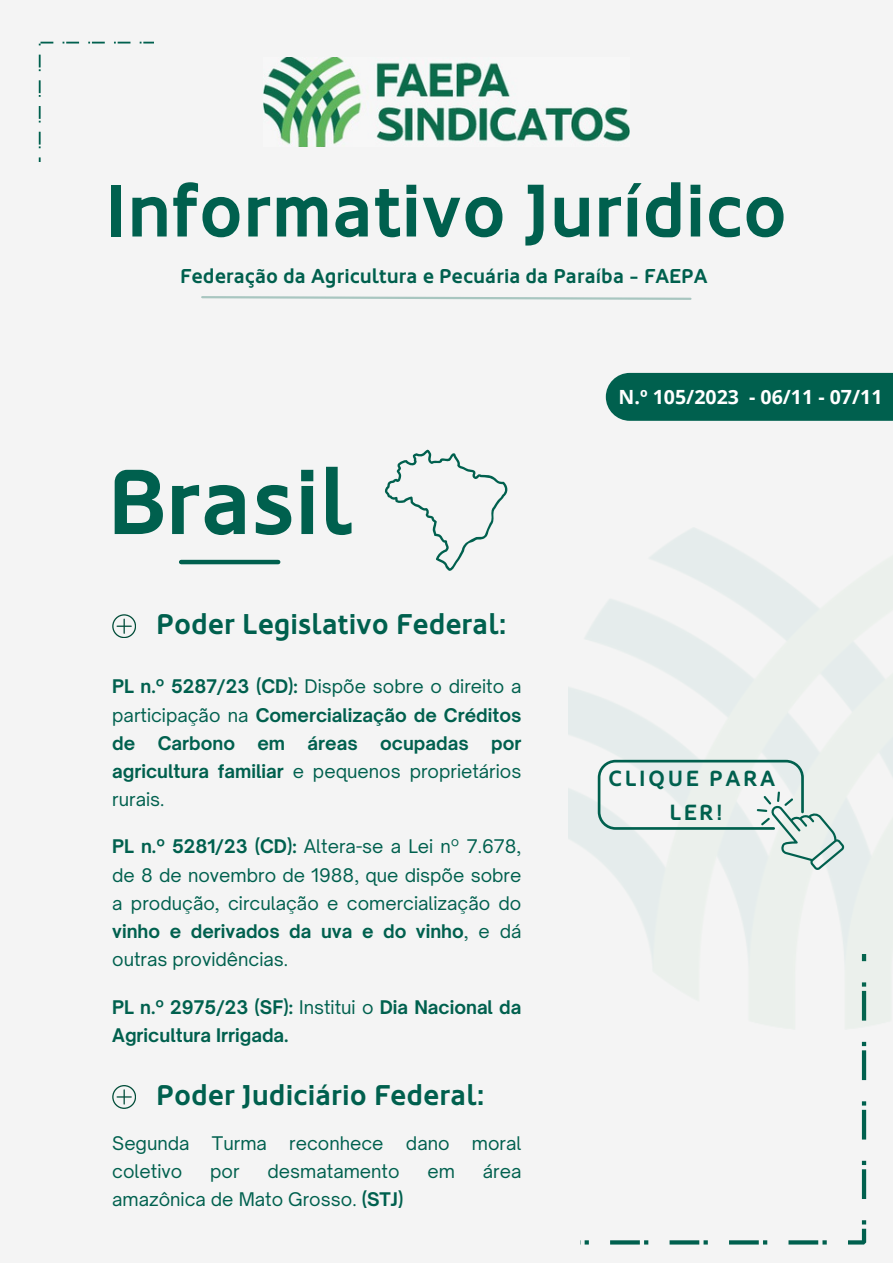
<style>
.page{position:relative;width:893px;height:1264px;background:#fff}
.page>*{position:absolute;margin:0;border:0;box-sizing:border-box;transform-origin:0 0}
.t1{font:700 91.65px "Oblik";color:#00604e}
.t2{font:700 73.95px "Oblik";color:#00604e}
.t3{font:700 28.5px "Oblik";color:#00604e}
.t4{font:700 21.9px "Oblik";letter-spacing:.115em;color:#00604e}
.t5{font:700 19.95px "Oblik";color:#00604e}
.t6{font:700 19.5px "Open Sans";color:#fff}
.t7{font:18px/28px "Open Sauce One";color:#00604e;text-align:justify}
.t8{font:700 18px/28px "Open Sauce One";color:#00604e;text-align:justify}
.s1{font-weight:400}
.s2{font-weight:700}
</style>
<div class="page">
<div style="left:0;top:0;width:892px;height:1262px;background:#f4f4f4"></div>
<hr style="left:181px;top:560px;width:97px;height:4px;background:#00604e">
<svg style="left:385px;top:449px;width:123px;height:122px"></svg>
<svg style="left:201px;top:296px;width:491px;height:4px"></svg>
<svg style="left:39px;top:42px;width:114px;height:120px"></svg>
<img style="left:264px;top:57px;width:365px;height:89px">
<svg style="left:584px;top:1041px;width:282px;height:203px"></svg>
<img style="left:569px;top:528px;width:323px;height:493px">
<svg style="left:597px;top:759px;width:247px;height:111px"></svg>
<svg style="left:112px;top:614px;width:24px;height:24px"></svg>
<div style="left:605px;top:373px;width:287px;height:48px;background:#00604e"></div>
<svg style="left:112px;top:1085px;width:24px;height:23px"></svg>
<p class="t2" style="left:105px;top:169px;width:683px">Informativo Jurídico</p>
<p class="t5" style="left:180px;top:264px;width:529px">Federação da Agricultura e Pecuária da Paraíba - FAEPA</p>
<p class="t1" style="left:107px;top:450px;width:247px">Brasil</p>
<p class="t3" style="left:156px;top:608px;width:352px">Poder Legislativo Federal:</p>
<p class="t8" style="left:112px;top:672px;width:410px">PL n.º 5287/23 (CD): <span class="s1">Dispõe sobre o direito a participação na</span> Comercialização de Créditos de Carbono em áreas ocupadas por agricultura familiar <span class="s1">e pequenos proprietários rurais.</span></p>
<p class="t7" style="left:112px;top:832px;width:410px"><span class="s2">PL n.º 5281/23 (CD):</span> Altera-se a Lei nº 7.678, de 8 de novembro de 1988, que dispõe sobre a produção, circulação e comercialização do <span class="s2">vinho e derivados da uva e do vinho</span>, e dá outras providências.</p>
<p class="t8" style="left:112px;top:992px;width:410px">PL n.º 2975/23 (SF): <span class="s1">Institui o</span> Dia Nacional da<br>Agricultura Irrigada.</p>
<p class="t3" style="left:156px;top:1078px;width:330px">Poder Judiciário Federal:</p>
<p class="t7" style="left:112px;top:1128px;width:410px">Segunda Turma reconhece dano moral coletivo</p>
<p class="t7" style="left:210px;top:1157px;width:31px">por</p>
<p class="t7" style="left:267px;top:1157px;width:133px">desmatamento</p>
<p class="t7" style="left:427px;top:1157px;width:29px">em</p>
<p class="t7" style="left:483px;top:1157px;width:40px">área</p>
<p class="t7" style="left:112px;top:1185px;width:292px">amazônica de Mato Grosso. <span class="s2">(STJ)</span></p>
<p class="t6" style="left:618px;top:383px;width:265px">N.º 105/2023 - 06/11 - 07/11</p>
<p class="t4" style="left:608px;top:766px;width:169px">CLIQUE PARA</p>
<p class="t4" style="left:669px;top:800px;width:54px">LER!</p>
</div>
